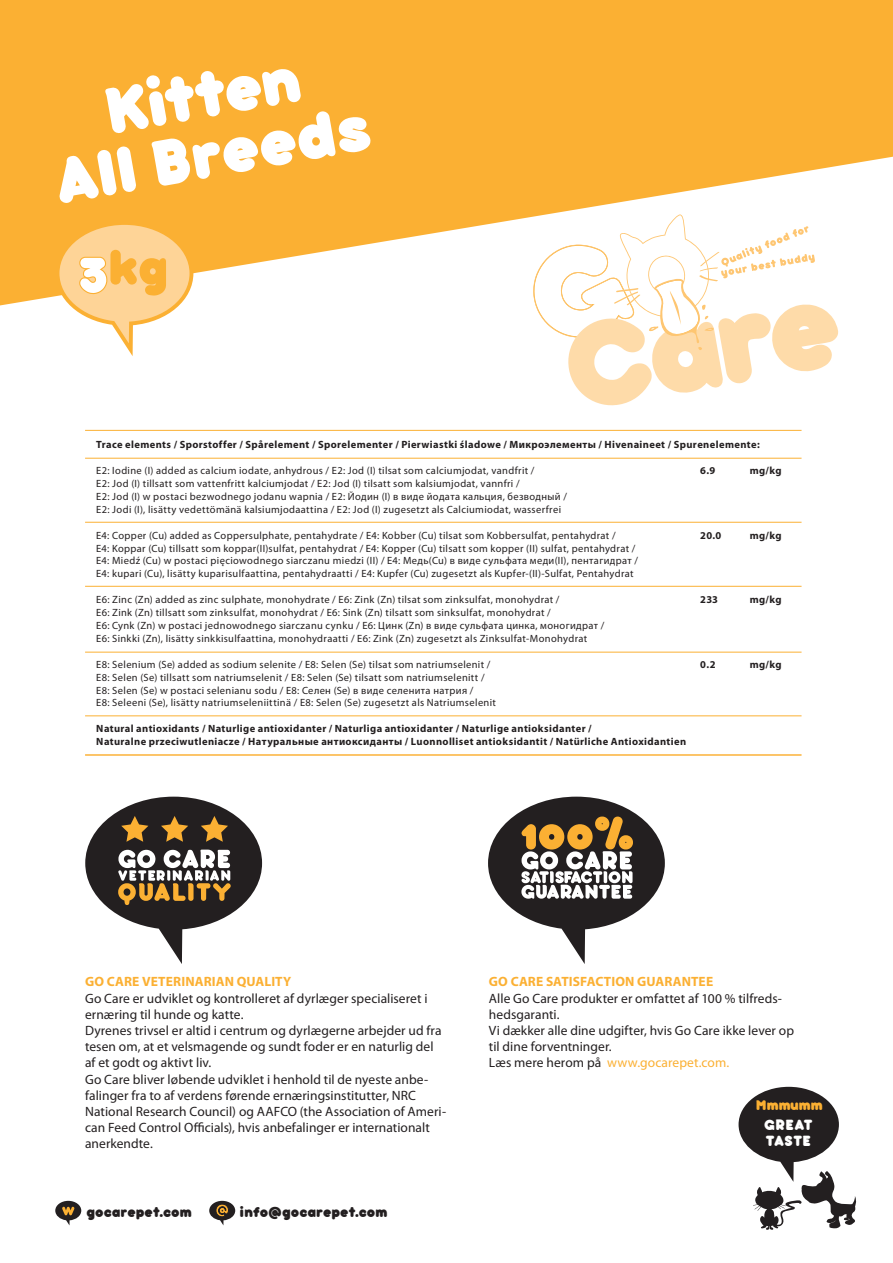
<style>
.page{position:relative;width:893px;height:1263px;background:#fff}
.page>*{position:absolute;margin:0;border:0;box-sizing:border-box;transform-origin:0 0}
.t1{font:900 72px/59.7px "bubbleboddy";color:#fff;text-align:center}
.t2{font:900 54.6px "bubbleboddy";color:#fbb033}
.t3{font:900 16.5px/16.2px "bubbleboddy";letter-spacing:.015em;color:#fff}
.t4{font:900 15.6px "bubbleboddy";letter-spacing:.005em;color:#231f20}
.t5{font:900 15.6px "bubbleboddy";color:#fbb033}
.t6{font:13.5px/16.2px "Myriad Pro";letter-spacing:.005em;color:#231f20}
.t7{font:700 13.5px "Myriad Pro";letter-spacing:.005em;color:#fbb033}
.t8{font:10.5px/12.9px "Myriad Pro";letter-spacing:.035em;color:#231f20}
.t9{font:700 10.5px/12.9px "Myriad Pro";letter-spacing:.035em;color:#231f20}
.s1{color:#fff}
.s2{color:#fbb033}
</style>
<div class="page">
<svg style="left:536px;top:308px;width:302px;height:98px"></svg>
<svg style="left:0;top:0;width:893px;height:308px;fill:#fbb033"></svg>
<svg style="left:56px;top:221px;width:137px;height:135px"></svg>
<svg style="left:209px;top:1201px;width:26px;height:24px"></svg>
<svg style="left:55px;top:1201px;width:26px;height:24px"></svg>
<svg style="left:738px;top:1087px;width:119px;height:143px"></svg>
<hr style="left:85px;top:430px;width:716px;height:1px;background:#fbb033">
<hr style="left:85px;top:458px;width:716px;height:1px;background:#fbb033">
<hr style="left:85px;top:522px;width:716px;height:1px;background:#fbb033">
<hr style="left:85px;top:586px;width:716px;height:1px;background:#fbb033">
<hr style="left:85px;top:652px;width:716px;height:1px;background:#fbb033">
<hr style="left:85px;top:715px;width:716px;height:1px;background:#fbb033">
<hr style="left:85px;top:754px;width:716px;height:2px;background:#fbb033">
<svg style="left:488px;top:797px;width:177px;height:167px"></svg>
<svg style="left:85px;top:797px;width:177px;height:167px"></svg>
<h1 class="t1" style="left:39px;top:90px;width:323px;rotate:-10deg">Kitten<br>All Breeds</h1>
<h2 class="t2" style="left:78px;top:230px;width:91px"><span class="s1">3</span>kg</h2>
<p class="t9" style="left:96px;top:438px;width:665px">Trace elements / Sporstoffer / Spårelement / Sporelementer / Pierwiastki śladowe / Микроэлементы / Hivenaineet / Spurenelemente:</p>
<p class="t8" style="left:96px;top:464px;width:472px">E2: Iodine (I) added as calcium iodate, anhydrous / E2: Jod (I) tilsat som calciumjodat, vandfrit /<br>E2: Jod (I) tillsatt som vattenfritt kalciumjodat / E2: Jod (I) tilsatt som kalsiumjodat, vannfri /<br>E2: Jod (I) w postaci bezwodnego jodanu wapnia / E2: Йодин (I) в виде йодата кальция, безводный / E2: Jodi (I), lisätty vedettömänä kalsiumjodaattina / E2: Jod (I) zugesetzt als Calciumiodat, wasserfrei</p>
<p class="t8" style="left:96px;top:528px;width:543px">E4: Copper (Cu) added as Coppersulphate, pentahydrate / E4: Kobber (Cu) tilsat som Kobbersulfat, pentahydrat /<br>E4: Koppar (Cu) tillsatt som koppar(II)sulfat, pentahydrat / E4: Kopper (Cu) tilsatt som kopper (II) sulfat, pentahydrat / E4: Miedź (Cu) w postaci pięciowodnego siarczanu miedzi (II) / E4: Медь(Cu) в виде сульфата меди(II), пентагидрат / E4: kupari (Cu), lisätty kuparisulfaattina, pentahydraatti / E4: Kupfer (Cu) zugesetzt als Kupfer-(II)-Sulfat, Pentahydrat</p>
<p class="t8" style="left:96px;top:593px;width:510px">E6: Zinc (Zn) added as zinc sulphate, monohydrate / E6: Zink (Zn) tilsat som zinksulfat, monohydrat /<br>E6: Zink (Zn) tillsatt som zinksulfat, monohydrat / E6: Sink (Zn) tilsatt som sinksulfat, monohydrat /<br>E6: Cynk (Zn) w postaci jednowodnego siarczanu cynku / E6: Цинк (Zn) в виде сульфата цинка, моногидрат / E6: Sinkki (Zn), lisätty sinkkisulfaattina, monohydraatti / E6: Zink (Zn) zugesetzt als Zinksulfat-Monohydrat</p>
<p class="t8" style="left:96px;top:658px;width:401px">E8: Selenium (Se) added as sodium selenite / E8: Selen (Se) tilsat som natriumselenit / E8: Selen (Se) tillsatt som natriumselenit / E8: Selen (Se) tilsatt som natriumselenitt / E8: Selen (Se) w postaci selenianu sodu / E8: Селен (Se) в виде селенита натрия /<br>E8: Seleeni (Se), lisätty natriumseleniittinä / E8: Selen (Se) zugesetzt als Natriumselenit</p>
<p class="t9" style="left:96px;top:722px;width:591px">Natural antioxidants / Naturlige antioxidanter / Naturliga antioxidanter / Naturlige antioksidanter /<br>Naturalne przeciwutleniacze / Натуральные антиоксиданты / Luonnolliset antioksidantit / Natürliche Antioxidantien</p>
<p class="t9" style="left:700px;top:464px;width:17px">6.9</p>
<p class="t9" style="left:750px;top:464px;width:33px">mg/kg</p>
<p class="t9" style="left:700px;top:528px;width:23px">20.0</p>
<p class="t9" style="left:750px;top:528px;width:33px">mg/kg</p>
<p class="t9" style="left:700px;top:593px;width:19px">233</p>
<p class="t9" style="left:750px;top:593px;width:33px">mg/kg</p>
<p class="t9" style="left:700px;top:657px;width:17px">0.2</p>
<p class="t9" style="left:750px;top:657px;width:33px">mg/kg</p>
<p class="t7" style="left:85px;top:973px;width:208px">GO CARE VETERINARIAN QUALITY</p>
<p class="t6" style="left:85px;top:990px;width:363px">Go Care er udviklet og kontrolleret af dyrlæger specialiseret i ernæring til hunde og katte.<br>Dyrenes trivsel er altid i centrum og dyrlægerne arbejder ud fra tesen om, at et velsmagende og sundt foder er en naturlig del af et godt og aktivt liv.<br>Go Care bliver løbende udviklet i henhold til de nyeste anbe&shy;falinger fra to af verdens førende ernæringsinstitutter, NRC National Research Council) og AAFCO (the Association of Ameri&shy;can Feed Control Officials), hvis anbefalinger er internationalt anerkendte.</p>
<h3 class="t4" style="left:86px;top:1201px;width:107px">gocarepet.com</h3>
<h3 class="t4" style="left:240px;top:1201px;width:149px">info@gocarepet.com</h3>
<p class="t7" style="left:489px;top:973px;width:226px">GO CARE SATISFACTION GUARANTEE</p>
<p class="t6" style="left:489px;top:990px;width:307px">Alle Go Care produkter er omfattet af 100 % tilfreds&shy;hedsgaranti.<br>Vi dækker alle dine udgifter, hvis Go Care ikke lever op til dine forventninger.<br>Læs mere herom på <span class="s2">www.gocarepet.com.</span></p>
<h3 class="t5" style="left:756px;top:1094px;width:68px">Mmmumm</h3>
<h3 class="t3" style="left:764px;top:1115px;width:50px">GREAT<br>TASTE</h3>
</div>
